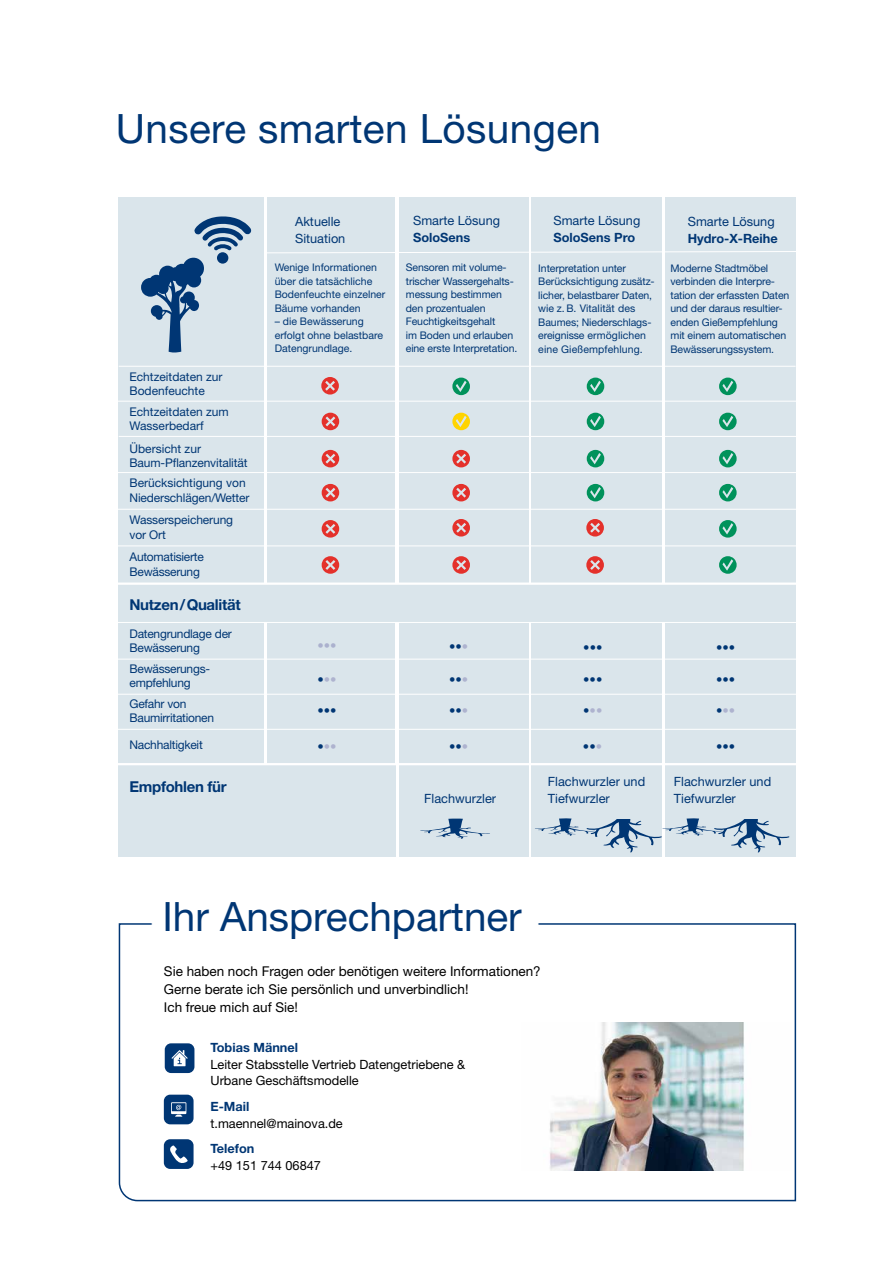
<style>
.page{position:relative;width:893px;height:1263px;background:#fff}
.page>*{position:absolute;margin:0;border:0;box-sizing:border-box;transform-origin:0 0}
.t1{font:40.5px "Helvetica Neue LT Pro";letter-spacing:.005em;color:#003674}
.t2{font:700 15px "Helvetica Neue LT Pro";letter-spacing:-.02em;color:#003674}
.t3{font:13.5px/18px "Helvetica Neue LT Pro";color:#000}
.t4{font:12.75px/16.5px "Helvetica Neue LT Pro";color:#003674}
.t5{font:12.75px/16.5px "Helvetica Neue LT Pro";color:#000}
.t6{font:700 12.75px "Helvetica Neue LT Pro";color:#003674}
.t7{font:700 12.75px "Helvetica Neue LT Pro";color:#aeb3cf}
.t8{font:700 12.75px "Helvetica Neue LT Pro";color:#abb1ce}
.t9{font:12px/14.2px "Helvetica Neue LT Pro";letter-spacing:-.01em;color:#003674}
.t10{font:10.5px/13.5px "Helvetica Neue LT Pro";letter-spacing:-.01em;color:#003674}
.s1{color:#003674}
.s2{color:#aeb3cf}
</style>
<div class="page">
<div style="left:119px;top:197px;width:145px;height:659px;background:#dae5eb"></div>
<svg style="left:118px;top:923px;width:679px;height:279px"></svg>
<div style="left:152px;top:905px;width:386px;height:43px;background:#fff"></div>
<div style="left:399px;top:197px;width:129px;height:659px;background:#dae5eb"></div>
<div style="left:268px;top:197px;width:127px;height:566px;background:#dae5eb"></div>
<div style="left:531px;top:197px;width:131px;height:660px;background:#dae5eb"></div>
<div style="left:665px;top:197px;width:130px;height:659px;background:#dae5eb"></div>
<svg style="left:452px;top:378px;width:18px;height:17px"></svg>
<svg style="left:719px;top:378px;width:18px;height:17px"></svg>
<svg style="left:587px;top:378px;width:17px;height:17px"></svg>
<svg style="left:452px;top:413px;width:18px;height:17px"></svg>
<svg style="left:322px;top:413px;width:17px;height:17px"></svg>
<svg style="left:322px;top:450px;width:17px;height:17px"></svg>
<svg style="left:322px;top:484px;width:17px;height:17px"></svg>
<svg style="left:322px;top:520px;width:17px;height:18px"></svg>
<svg style="left:322px;top:556px;width:17px;height:18px"></svg>
<svg style="left:452px;top:484px;width:18px;height:17px"></svg>
<svg style="left:452px;top:450px;width:18px;height:17px"></svg>
<svg style="left:452px;top:519px;width:18px;height:17px"></svg>
<svg style="left:452px;top:556px;width:18px;height:18px"></svg>
<svg style="left:587px;top:413px;width:17px;height:17px"></svg>
<svg style="left:587px;top:450px;width:17px;height:17px"></svg>
<svg style="left:587px;top:484px;width:17px;height:17px"></svg>
<svg style="left:586px;top:519px;width:18px;height:17px"></svg>
<svg style="left:586px;top:556px;width:18px;height:18px"></svg>
<svg style="left:719px;top:413px;width:18px;height:17px"></svg>
<svg style="left:719px;top:450px;width:18px;height:17px"></svg>
<svg style="left:719px;top:484px;width:18px;height:17px"></svg>
<svg style="left:719px;top:520px;width:18px;height:18px"></svg>
<svg style="left:719px;top:556px;width:18px;height:18px"></svg>
<svg style="left:267px;top:251px;width:529px;height:3px"></svg>
<div style="left:255px;top:765px;width:140px;height:91px;background:#dae5eb"></div>
<svg style="left:194px;top:216px;width:57px;height:35px"></svg>
<div style="left:217px;top:252px;width:11px;height:12px;background:#003674;border-radius:50%"></div>
<hr style="left:119px;top:366px;width:676px;height:1px;background:#fff">
<hr style="left:62px;top:401px;width:767px;height:1px;background:#fff">
<hr style="left:119px;top:436px;width:685px;height:1px;background:#fff">
<hr style="left:113px;top:472px;width:695px;height:1px;background:#fff">
<hr style="left:104px;top:545px;width:700px;height:1px;background:#fff">
<hr style="left:113px;top:659px;width:722px;height:1px;background:#fff">
<hr style="left:97px;top:694px;width:728px;height:1px;background:#fff">
<hr style="left:108px;top:729px;width:704px;height:1px;background:#fff">
<hr style="left:104px;top:509px;width:715px;height:1px;background:#fff">
<div style="left:254px;top:585px;width:541px;height:37px;background:#dae5eb"></div>
<svg style="left:141px;top:258px;width:63px;height:95px"></svg>
<svg style="left:321px;top:377px;width:18px;height:17px"></svg>
<svg style="left:420px;top:818px;width:70px;height:21px"></svg>
<svg style="left:535px;top:818px;width:255px;height:34px"></svg>
<hr style="left:112px;top:582px;width:697px;height:3px;background:#fff">
<hr style="left:113px;top:622px;width:691px;height:1px;background:#fff">
<hr style="left:113px;top:763px;width:706px;height:2px;background:#fff">
<h1 class="t1" style="left:116px;top:104px;width:487px">Unsere smarten Lösungen</h1>
<p class="t4" style="left:295px;top:212px;width:52px;line-height:17.2px">Aktuelle<br>Situation</p>
<p class="t4" style="left:413px;top:212px;width:88px">Smarte Lösung</p>
<p class="t6" style="left:413px;top:230px;width:59px">SoloSens</p>
<p class="t4" style="left:553px;top:212px;width:88px">Smarte Lösung</p>
<p class="t6" style="left:553px;top:230px;width:83px">SoloSens Pro</p>
<p class="t4" style="left:688px;top:212px;width:88px">Smarte Lösung</p>
<p class="t6" style="left:688px;top:230px;width:91px">Hydro-X-Reihe</p>
<p class="t9" style="left:129px;top:369px;width:95px">Echtzeitdaten zur<br>Bodenfeuchte</p>
<p class="t9" style="left:129px;top:404px;width:101px">Echtzeitdaten zum<br>Wasserbedarf</p>
<p class="t9" style="left:129px;top:441px;width:120px">Übersicht zur<br>Baum-Pflanzenvitalität</p>
<p class="t9" style="left:129px;top:476px;width:122px">Berücksichtigung von<br>Niederschlägen/Wetter</p>
<p class="t9" style="left:129px;top:513px;width:105px">Wasserspeicherung vor Ort</p>
<p class="t9" style="left:129px;top:550px;width:76px">Automatisierte<br>Bewässerung</p>
<h2 class="t2" style="left:129px;top:596px;width:113px">Nutzen/Qualität</h2>
<p class="t9" style="left:129px;top:626px;width:104px">Datengrundlage der<br>Bewässerung</p>
<p class="t9" style="left:129px;top:661px;width:82px">Bewässerungs&shy;empfehlung</p>
<p class="t9" style="left:129px;top:696px;width:86px">Gefahr von<br>Baumirritationen</p>
<p class="t9" style="left:129px;top:737px;width:75px">Nachhaltigkeit</p>
<h2 class="t2" style="left:129px;top:777px;width:99px">Empfohlen für</h2>
<p class="t10" style="left:275px;top:260px;width:112px">Wenige Informationen über die tatsächliche<br>Bodenfeuchte einzelner<br>Bäume vorhanden</p>
<p class="t10" style="left:275px;top:314px;width:110px">– die Bewässerung erfolgt ohne belastbare<br>Datengrundlage.</p>
<p class="t10" style="left:406px;top:260px;width:113px">Sensoren mit volume&shy;trischer Wassergehalts&shy;messung bestimmen den prozentualen<br>Feuchtigkeitsgehalt<br>im Boden und erlauben eine erste Interpretation.</p>
<p class="t10" style="left:538px;top:261px;width:118px">Interpretation unter<br>Berücksichtigung zusätz&shy;licher, belastbarer Daten, wie z.B. Vitalität des<br>Baumes; Niederschlags&shy;ereignisse ermöglichen eine Gießempfehlung.</p>
<p class="t10" style="left:670px;top:261px;width:120px">Moderne Stadtmöbel verbinden die Interpre&shy;tation der erfassten Daten und der daraus resultier&shy;enden Gießempfehlung mit einem automatischen<br>Bewässerungssystem.</p>
<p class="t8" style="left:317px;top:637px;width:21px">•••</p>
<p class="t7" style="left:317px;top:671px;width:21px"><span class="s1">•</span>••</p>
<p class="t6" style="left:317px;top:703px;width:21px">•••</p>
<p class="t7" style="left:317px;top:738px;width:21px"><span class="s1">•</span>••</p>
<p class="t6" style="left:449px;top:639px;width:21px">••<span class="s2">•</span></p>
<p class="t6" style="left:583px;top:639px;width:21px">•••</p>
<p class="t6" style="left:716px;top:639px;width:21px">•••</p>
<p class="t6" style="left:449px;top:671px;width:21px">••<span class="s2">•</span></p>
<p class="t6" style="left:583px;top:671px;width:21px">•••</p>
<p class="t6" style="left:716px;top:671px;width:21px">•••</p>
<p class="t6" style="left:449px;top:703px;width:21px">••<span class="s2">•</span></p>
<p class="t6" style="left:449px;top:738px;width:21px">••<span class="s2">•</span></p>
<p class="t6" style="left:583px;top:738px;width:21px">••<span class="s2">•</span></p>
<p class="t7" style="left:583px;top:703px;width:21px"><span class="s1">•</span>••</p>
<p class="t7" style="left:716px;top:703px;width:21px"><span class="s1">•</span>••</p>
<p class="t6" style="left:716px;top:738px;width:21px">•••</p>
<p class="t4" style="left:424px;top:790px;width:73px">Flachwurzler</p>
<p class="t4" style="left:548px;top:773px;width:99px">Flachwurzler und<br>Tiefwurzler</p>
<p class="t4" style="left:674px;top:773px;width:99px">Flachwurzler und<br>Tiefwurzler</p>
<h1 class="t1" style="left:162px;top:891px;width:361px">Ihr Ansprechpartner</h1>
<p class="t3" style="left:164px;top:962px;width:378px">Sie haben noch Fragen oder benötigen weitere Informationen?<br>Gerne berate ich Sie persönlich und unverbindlich!<br>Ich freue mich auf Sie!</p>
<p class="t6" style="left:210px;top:1040px;width:89px">Tobias Männel</p>
<p class="t5" style="left:210px;top:1056px;width:256px">Leiter Stabsstelle Vertrieb Datengetriebene &amp;<br>Urbane Geschäftsmodelle</p>
<p class="t6" style="left:210px;top:1098px;width:40px">E-Mail</p>
<p class="t5" style="left:210px;top:1114px;width:134px">t.maennel@mainova.de</p>
<p class="t6" style="left:210px;top:1141px;width:45px">Telefon</p>
<p class="t5" style="left:210px;top:1157px;width:112px">+49 151 744 06847</p>
</div>
